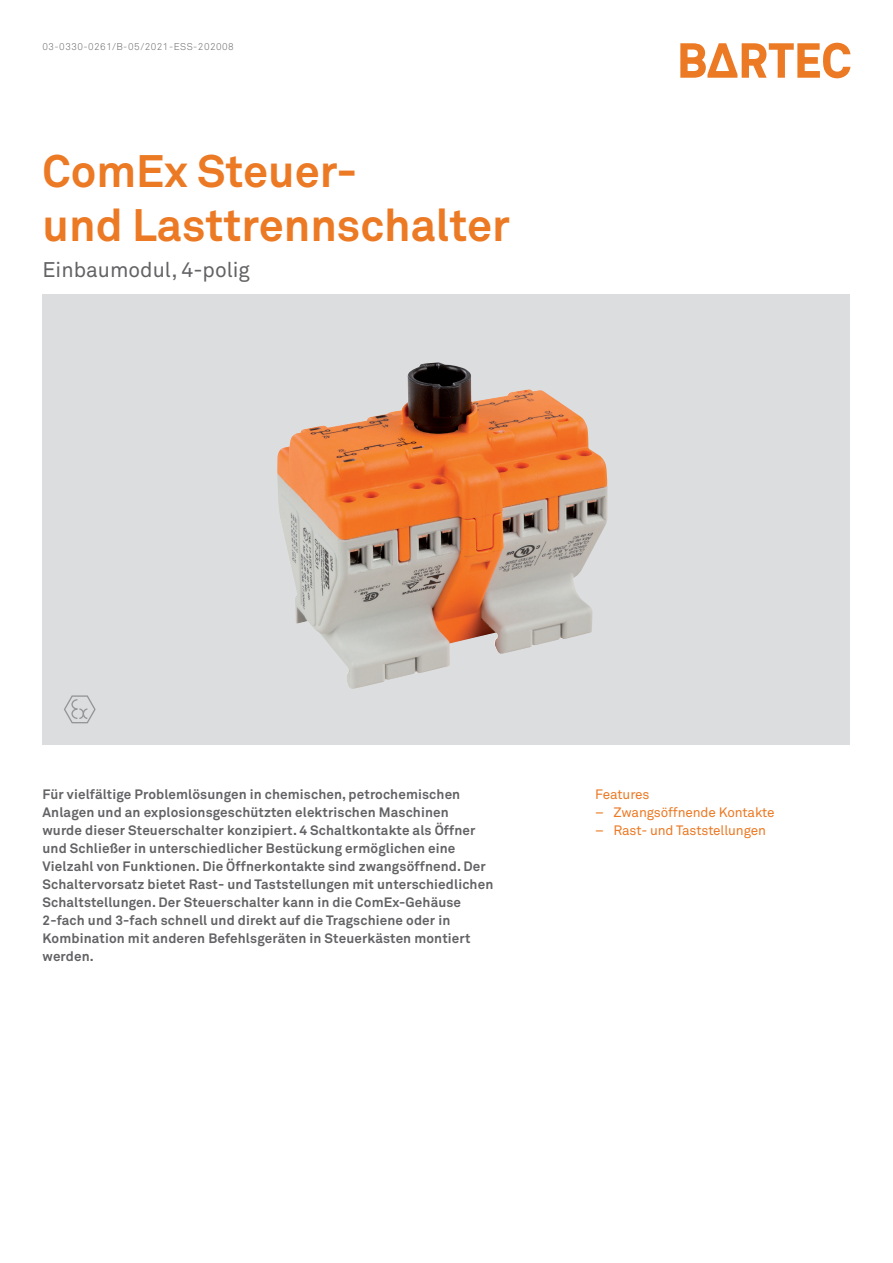
<style>
.page{position:relative;width:893px;height:1263px;background:#fff}
.page>*{position:absolute;margin:0;border:0;box-sizing:border-box;transform-origin:0 0}
.t1{font:700 45px/54px "Akkurat Pro";color:#ec7923}
.t2{font:21px "Akkurat Pro";color:#636366}
.t3{font:700 13.5px/18px "Akkurat Pro";letter-spacing:.01em;color:#636366}
.BARTEC_Main_Copy_Bul{font:13.5px "Akkurat Pro";letter-spacing:-.01em;color:#ec7923}
.t4{font:300 9.75px "Akkurat Pro";letter-spacing:.05em;color:#636366}
</style>
<div class="page">
<div style="left:43px;top:294px;width:807px;height:451px;background:#dcdddf"></div>
<svg style="left:64px;top:695px;width:32px;height:28px"></svg>
<svg style="left:680px;top:43px;width:170px;height:35px"></svg>
<img style="left:277px;top:363px;width:330px;height:326px">
<p class="t4" style="left:43px;top:41px;width:193px">03-0330-0261/B-05/2021-ESS-202008</p>
<p class="t1" style="left:43px;top:143px;width:469px">ComEx Steuer-<br>und Lasttrennschalter</p>
<p class="t2" style="left:43px;top:257px;width:209px">Einbaumodul, 4-polig</p>
<p class="t3" style="left:43px;top:785px;width:452px">Für vielfältige Problemlösungen in chemischen, petrochemischen Anlagen und an explosionsgeschützten elektrischen Maschinen<br>wurde dieser Steuerschalter konzipiert. 4 Schaltkontakte als Öffner und Schließer in unterschiedlicher Bestückung ermöglichen eine Vielzahl von Funktionen. Die Öffnerkontakte sind zwangsöffnend. Der Schaltervorsatz bietet Rast- und Taststellungen mit unterschiedlichen Schaltstellungen. Der Steuerschalter kann in die ComEx-Gehäuse 2-fach und 3-fach schnell und direkt auf die Tragschiene oder in Kombination mit anderen Befehlsgeräten in Steuerkästen montiert werden.</p>
<p class="BARTEC_Main_Copy_Bul" style="left:595px;top:786px;width:56px">Features</p>
<p class="BARTEC_Main_Copy_Bul" style="left:595px;top:804px;width:181px">– Zwangsöffnende Kontakte</p>
<p class="BARTEC_Main_Copy_Bul" style="left:595px;top:822px;width:172px">– Rast- und Taststellungen</p>
</div>
